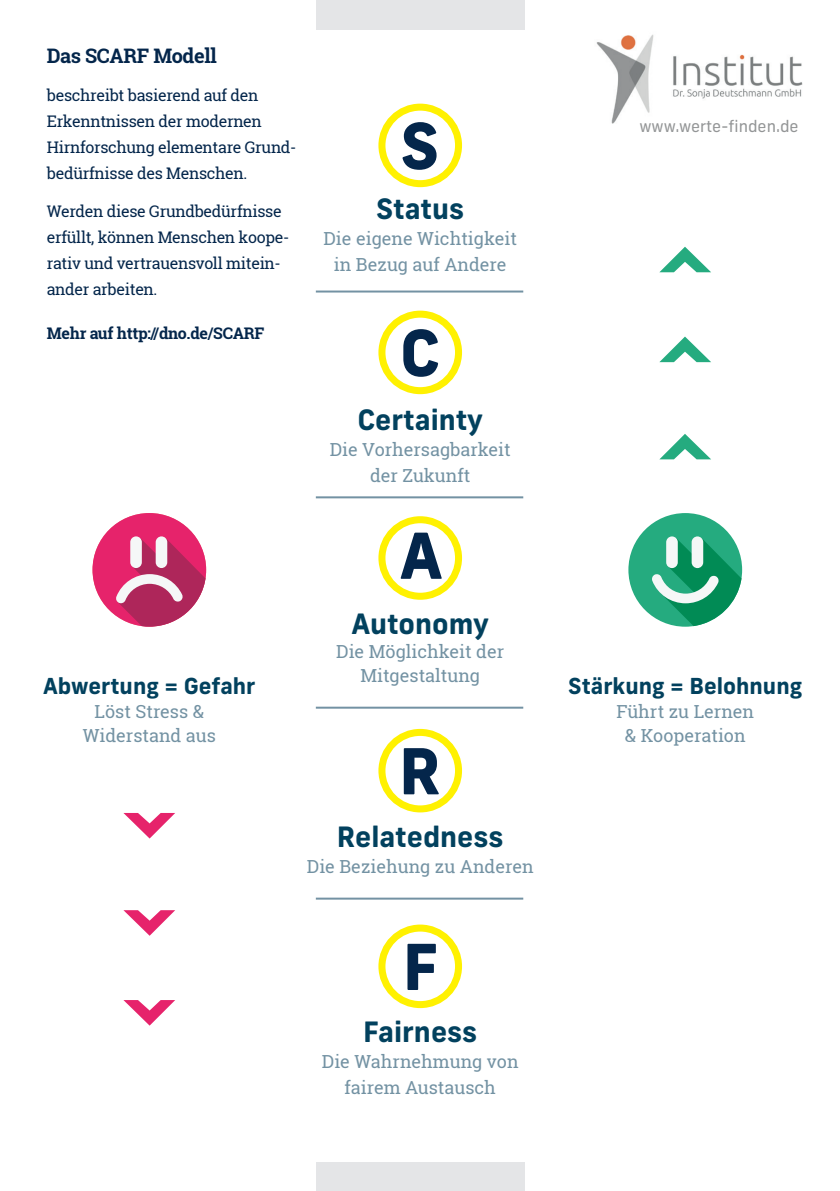
<style>
.page{position:relative;width:840px;height:1191px;background:#fff}
.page>*{position:absolute;margin:0;border:0;box-sizing:border-box;transform-origin:0 0}
.t1{font:800 63px "Frank New";color:#04264b}
.t2{font:700 28px "Frank New";color:#02415e}
.t3{font:700 22px "Frank New";color:#02415e}
.t4{font:700 20px "Roboto Slab";letter-spacing:-.02em;color:#04264b}
.t5{font:18px/24px "Roboto Slab";color:#7392a3;text-align:center}
.t6{font:16px/26px "Roboto Slab";letter-spacing:-.02em;color:#04264b}
.t7{font:700 16px "Roboto Slab";letter-spacing:-.02em;color:#04264b}
.t8{font:16px "Frank New";color:#939596}
</style>
<div class="page">
<div style="left:92px;top:513px;width:114px;height:113px;background:#e6236b;border-radius:50%"></div>
<svg style="left:115px;top:537px;width:90px;height:89px"></svg>
<div style="left:130px;top:536px;width:12px;height:32px;background:#f5f7f7;border-radius:6px"></div>
<div style="left:156px;top:536px;width:11px;height:32px;background:#f5f7f7;border-radius:6px"></div>
<div style="left:628px;top:513px;width:113px;height:113px;background:#25ab7f;border-radius:50%"></div>
<svg style="left:651px;top:537px;width:90px;height:89px"></svg>
<div style="left:665px;top:536px;width:12px;height:32px;background:#f5f7f7;border-radius:6px"></div>
<div style="left:691px;top:536px;width:11px;height:32px;background:#f5f7f7;border-radius:6px"></div>
<svg style="left:123px;top:813px;width:52px;height:25px"></svg>
<svg style="left:123px;top:910px;width:52px;height:25px"></svg>
<svg style="left:123px;top:1000px;width:52px;height:25px"></svg>
<svg style="left:660px;top:434px;width:50px;height:25px"></svg>
<svg style="left:659px;top:336px;width:51px;height:26px"></svg>
<svg style="left:659px;top:247px;width:51px;height:25px"></svg>
<div style="left:378px;top:104px;width:84px;height:83px;border:7px solid #fff101;border-radius:50%"></div>
<div style="left:378px;top:311px;width:84px;height:83px;border:7px solid #fff101;border-radius:50%"></div>
<div style="left:378px;top:516px;width:84px;height:84px;border:7px solid #fff101;border-radius:50%"></div>
<div style="left:378px;top:729px;width:84px;height:83px;border:7px solid #fff101;border-radius:50%"></div>
<div style="left:378px;top:924px;width:84px;height:84px;border:7px solid #fff101;border-radius:50%"></div>
<hr style="left:315px;top:290px;width:208px;height:2px;background:#7392a3">
<hr style="left:315px;top:496px;width:208px;height:2px;background:#7392a3">
<hr style="left:315px;top:706px;width:208px;height:2px;background:#7392a3">
<hr style="left:315px;top:897px;width:208px;height:2px;background:#7392a3">
<div style="left:316px;top:1162px;width:208px;height:29px;background:#e4e5e7"></div>
<div style="left:316px;top:0;width:208px;height:30px;background:#e4e5e7"></div>
<img style="left:596px;top:34px;width:207px;height:90px">
<p class="t4" style="left:47px;top:42px;width:171px">Das SCARF Modell</p>
<p class="t6" style="left:47px;top:82px;width:251px">beschreibt basierend auf den<br>Erkenntnissen der modernen<br>Hirnforschung elementare Grund&shy;bedürfnisse des Menschen.</p>
<p class="t6" style="left:47px;top:198px;width:244px">Werden diese Grundbedürfnisse erfüllt, können Menschen koope&shy;rativ und vertrauensvoll mitein&shy;ander arbeiten.</p>
<p class="t7" style="left:47px;top:322px;width:219px">Mehr auf http://dno.de/SCARF</p>
<h1 class="t1" style="left:400px;top:104px;width:41px">S</h1>
<h2 class="t2" style="left:376px;top:190px;width:90px">Status</h2>
<p class="t5" style="left:323px;top:225px;width:195px;line-height:26px">Die eigene Wichtigkeit in Bezug auf Andere</p>
<h1 class="t1" style="left:399px;top:311px;width:42px">C</h1>
<h2 class="t2" style="left:357px;top:401px;width:127px">Certainty</h2>
<p class="t5" style="left:329px;top:436px;width:182px;line-height:26px">Die Vorhersagbarkeit der Zukunft</p>
<h3 class="t3" style="left:43px;top:671px;width:214px">Abwertung = Gefahr</h3>
<p class="t5" style="left:83px;top:699px;width:135px">Löst Stress &amp;<br>Widerstand aus</p>
<h1 class="t1" style="left:399px;top:514px;width:44px">A</h1>
<h2 class="t2" style="left:351px;top:605px;width:139px">Autonomy</h2>
<p class="t5" style="left:336px;top:639px;width:169px">Die Möglichkeit der<br>Mitgestaltung</p>
<h1 class="t1" style="left:398px;top:729px;width:44px">R</h1>
<h2 class="t2" style="left:337px;top:818px;width:168px">Relatedness</h2>
<p class="t5" style="left:307px;top:854px;width:228px">Die Beziehung zu Anderen</p>
<h1 class="t1" style="left:402px;top:925px;width:37px">F</h1>
<h2 class="t2" style="left:363px;top:1013px;width:116px">Fairness</h2>
<p class="t5" style="left:322px;top:1048px;width:198px;line-height:26px">Die Wahrnehmung von fairem Austausch</p>
<p class="t8" style="left:639px;top:116px;width:161px">www.werte-finden.de</p>
<h3 class="t3" style="left:568px;top:671px;width:235px">Stärkung = Belohnung</h3>
<p class="t5" style="left:616px;top:699px;width:139px">Führt zu Lernen &amp; Kooperation</p>
</div>
